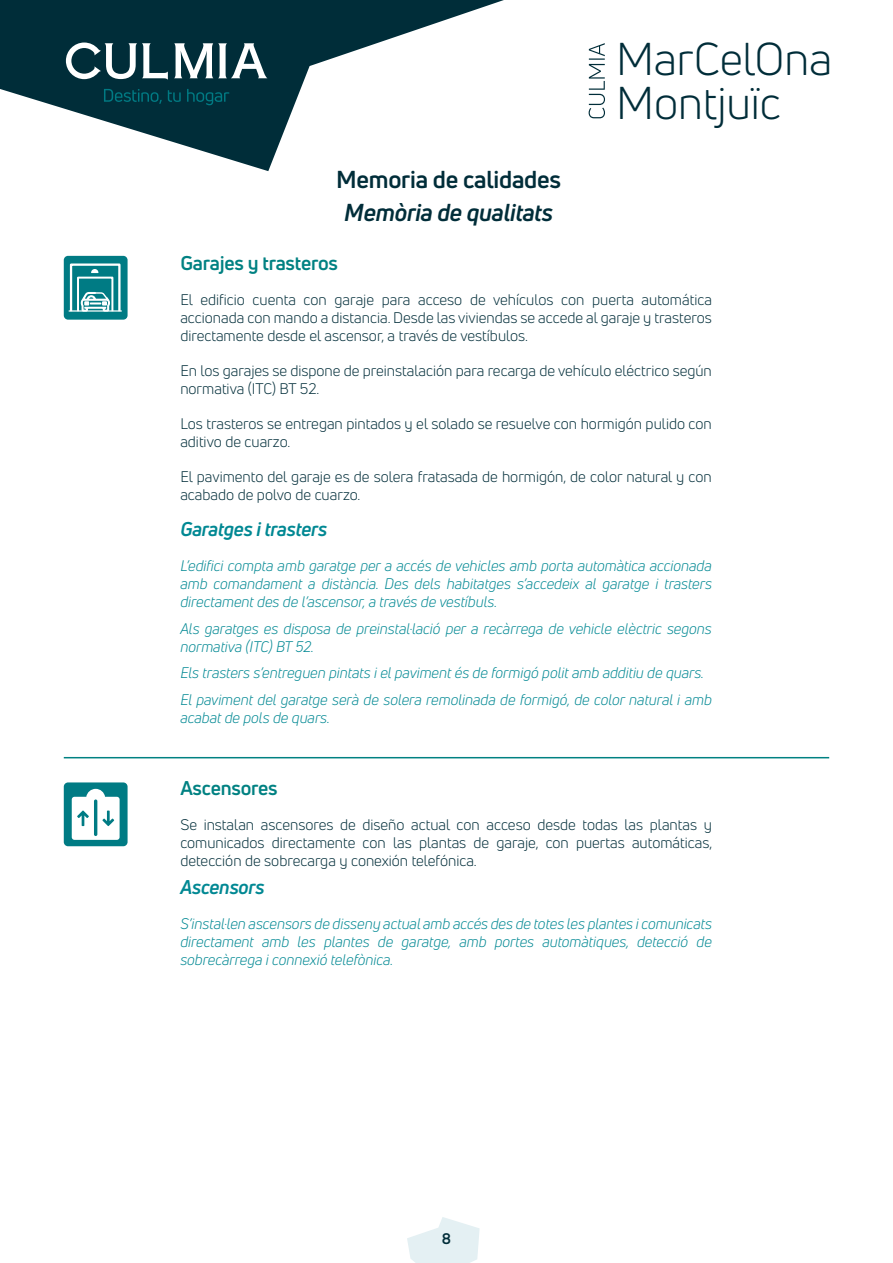
<style>
.page{position:relative;width:893px;height:1263px;background:#fff}
.page>*{position:absolute;margin:0;border:0;box-sizing:border-box;transform-origin:0 0}
.t1{font:45px/44px "Uni Neue";color:#002d39}
.t2{font:700 24px "Uni Neue";letter-spacing:-.01em;color:#002d39}
.t3{font:italic 700 24px "Uni Neue";letter-spacing:-.01em;color:#002d39}
.t4{font:700 19.5px "Uni Neue";letter-spacing:-.01em;color:#008182}
.t5{font:italic 700 19.5px "Uni Neue";letter-spacing:-.01em;color:#008893}
.t6{font:15px/18px "Uni Neue";color:#002d39}
.t7{font:italic 15px/18px "Uni Neue";color:#008893;text-align:justify}
.t8{font:700 15px "Uni Neue";color:#002d39}
</style>
<div class="page">
<svg style="left:589px;top:43px;width:16px;height:75px"></svg>
<svg style="left:0;top:0;width:504px;height:171px"></svg>
<svg style="left:407px;top:1217px;width:73px;height:46px"></svg>
<svg style="left:174px;top:43px;width:93px;height:35px"></svg>
<svg style="left:66px;top:43px;width:102px;height:37px"></svg>
<svg style="left:104px;top:89px;width:125px;height:16px;background:#003e49"></svg>
<hr style="left:64px;top:757px;width:765px;height:1px;background:#008182">
<div style="left:64px;top:256px;width:64px;height:64px;background:#007b84;border-radius:4px"></div>
<hr style="left:69px;top:310px;width:53px;height:2px;background:#fff">
<svg style="left:91px;top:269px;width:7px;height:4px"></svg>
<div style="left:77px;top:277px;width:36px;height:35px;border:2px solid #fff"></div>
<div style="left:70px;top:263px;width:51px;height:49px;border:2px solid #fff"></div>
<svg style="left:81px;top:292px;width:29px;height:19px"></svg>
<div style="left:64px;top:782px;width:64px;height:64px;background:#007b84;border-radius:4px"></div>
<svg style="left:72px;top:789px;width:48px;height:51px"></svg>
<h2 class="t2" style="left:336px;top:164px;width:226px">Memoria de calidades</h2>
<h2 class="t3" style="left:344px;top:198px;width:210px">Memòria de qualitats</h2>
<h1 class="t1" style="left:616px;top:37px;width:218px">MarCelOna<br>Montjuïc</h1>
<h3 class="t4" style="left:180px;top:251px;width:159px">Garajes y trasteros</h3>
<p class="t6" style="left:180px;top:290px;width:533px;text-align:justify">El edificio cuenta con garaje para acceso de vehículos con puerta automática accionada con mando a distancia. Desde las viviendas se accede al garaje y trasteros directamente desde el ascensor, a través de vestíbulos.</p>
<p class="t6" style="left:180px;top:361px;width:533px">En los garajes se dispone de preinstalación para recarga de vehículo eléctrico según normativa (ITC) BT 52.</p>
<p class="t6" style="left:180px;top:414px;width:533px">Los trasteros se entregan pintados y el solado se resuelve con hormigón pulido con aditivo de cuarzo.</p>
<p class="t6" style="left:180px;top:467px;width:533px">El pavimento del garaje es de solera fratasada de hormigón, de color natural y con acabado de polvo de cuarzo.</p>
<h3 class="t5" style="left:180px;top:517px;width:148px">Garatges i trasters</h3>
<p class="t7" style="left:180px;top:557px;width:533px">L’edifici compta amb garatge per a accés de vehicles amb porta automàtica accionada amb comandament a distància. Des dels habitatges s’accedeix al garatge i trasters directament des de l’ascensor, a través de vestíbuls.</p>
<p class="t7" style="left:180px;top:619px;width:533px">Als garatges es disposa de preinstal·lació per a recàrrega de vehicle elèctric segons normativa (ITC) BT 52.</p>
<p class="t7" style="left:180px;top:660px;width:533px;line-height:26.5px">Els trasters s’entreguen pintats i el paviment és de formigó polit amb additiu de quars.<br>El paviment del garatge serà de solera remolinada de formigó, de color natural i amb</p>
<p class="t7" style="left:180px;top:708px;width:151px">acabat de pols de quars.</p>
<h3 class="t4" style="left:180px;top:776px;width:99px">Ascensores</h3>
<p class="t6" style="left:180px;top:816px;width:533px;text-align:justify">Se instalan ascensores de diseño actual con acceso desde todas las plantas y comunicados directamente con las plantas de garaje, con puertas automáticas, detección de sobrecarga y conexión telefónica.</p>
<h3 class="t5" style="left:180px;top:875px;width:86px">Ascensors</h3>
<p class="t7" style="left:180px;top:915px;width:533px">S’instal·len ascensors de disseny actual amb accés des de totes les plantes i comunicats directament amb les plantes de garatge, amb portes automàtiques, detecció de sobrecàrrega i connexió telefònica.</p>
<p class="t8" style="left:442px;top:1229px;width:11px">8</p>
</div>
